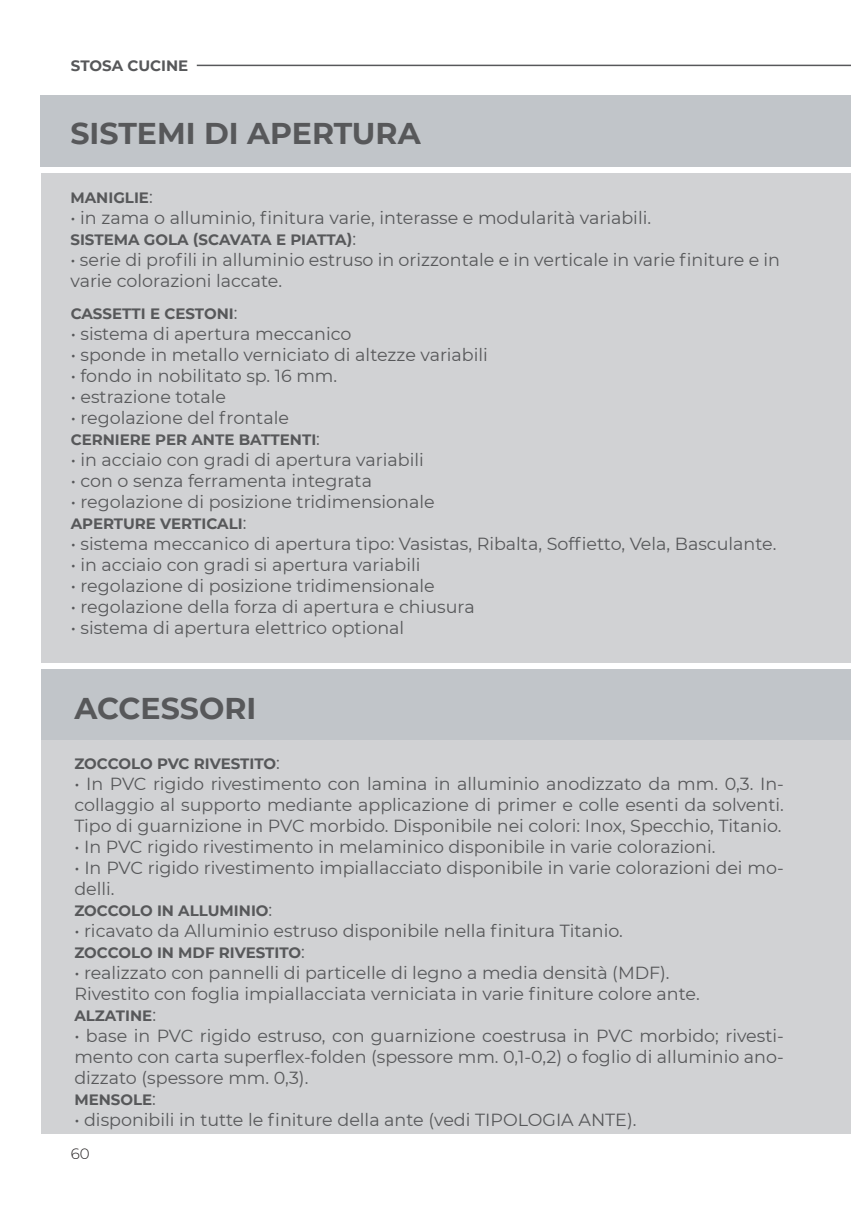
<style>
.page{position:relative;width:851px;height:1205px;background:#fff}
.page>*{position:absolute;margin:0;border:0;box-sizing:border-box;transform-origin:0 0}
.Sottotitolo{font:700 30px "Montserrat";color:#57585a}
.Corpo_testo{font:17.5px/21px "Montserrat";color:#57585a}
.t1{font:700 15px "Montserrat";color:#57585a}
.t2{font:300 15px "Montserrat";color:#231f20}
.s1{font-weight:400;font-size:17.5px}
</style>
<div class="page">
<hr style="left:197px;top:65px;width:653px;height:1px;background:#57585a">
<div style="left:42px;top:305px;width:808px;height:358px;background:#d1d2d4"></div>
<div style="left:42px;top:174px;width:808px;height:131px;background:#d1d2d4"></div>
<div style="left:41px;top:95px;width:809px;height:72px;background:#c1c5c9"></div>
<div style="left:42px;top:670px;width:808px;height:71px;background:#c1c5c9"></div>
<div style="left:42px;top:741px;width:808px;height:393px;background:#d1d2d4"></div>
<p class="t1" style="left:71px;top:55px;width:119px">STOSA CUCINE</p>
<p class="Sottotitolo" style="left:70px;top:112px;width:351px">SISTEMI DI APERTURA</p>
<p class="t1" style="left:70px;top:187px;width:84px">MANIGLIE<span class="s1">:</span></p>
<p class="Corpo_testo" style="left:70px;top:207px;width:582px">• in zama o alluminio, finitura varie, interasse e modularità variabili.</p>
<p class="t1" style="left:70px;top:229px;width:287px">SISTEMA GOLA (SCAVATA E PIATTA)<span class="s1">:</span></p>
<p class="Corpo_testo" style="left:70px;top:249px;width:711px">• serie di profili in alluminio estruso in orizzontale e in verticale in varie finiture e in varie colorazioni laccate.</p>
<p class="t1" style="left:71px;top:303px;width:168px">CASSETTI E CESTONI<span class="s1">:</span></p>
<p class="Corpo_testo" style="left:71px;top:323px;width:282px">• sistema di apertura meccanico</p>
<p class="Corpo_testo" style="left:71px;top:344px;width:418px">• sponde in metallo verniciato di altezze variabili</p>
<p class="Corpo_testo" style="left:71px;top:365px;width:268px">• fondo in nobilitato sp. 16 mm.</p>
<p class="Corpo_testo" style="left:71px;top:386px;width:157px">• estrazione totale</p>
<p class="Corpo_testo" style="left:71px;top:407px;width:220px">• regolazione del frontale</p>
<p class="t1" style="left:71px;top:429px;width:251px">CERNIERE PER ANTE BATTENTI<span class="s1">:</span></p>
<p class="Corpo_testo" style="left:71px;top:449px;width:354px">• in acciaio con gradi di apertura variabili</p>
<p class="Corpo_testo" style="left:71px;top:470px;width:303px">• con o senza ferramenta integrata</p>
<p class="Corpo_testo" style="left:71px;top:491px;width:365px">• regolazione di posizione tridimensionale</p>
<p class="t1" style="left:71px;top:513px;width:177px">APERTURE VERTICALI<span class="s1">:</span></p>
<p class="Corpo_testo" style="left:71px;top:533px;width:707px">• sistema meccanico di apertura tipo: Vasistas, Ribalta, Soffietto, Vela, Basculante.</p>
<p class="Corpo_testo" style="left:71px;top:554px;width:351px">• in acciaio con gradi si apertura variabili</p>
<p class="Corpo_testo" style="left:71px;top:575px;width:365px">• regolazione di posizione tridimensionale</p>
<p class="Corpo_testo" style="left:71px;top:596px;width:405px">• regolazione della forza di apertura e chiusura</p>
<p class="Corpo_testo" style="left:71px;top:617px;width:335px">• sistema di apertura elettrico optional</p>
<p class="Sottotitolo" style="left:74px;top:686px;width:183px">ACCESSORI</p>
<p class="t1" style="left:74px;top:752px;width:207px">ZOCCOLO PVC RIVESTITO<span class="s1">:</span></p>
<p class="Corpo_testo" style="left:74px;top:772px;width:711px;text-align:justify">• In PVC rigido rivestimento con lamina in alluminio anodizzato da mm. 0,3. In&shy;collaggio al supporto mediante applicazione di primer e colle esenti da solventi.<br>Tipo di guarnizione in PVC morbido. Disponibile nei colori: Inox, Specchio, Titanio.</p>
<p class="Corpo_testo" style="left:74px;top:835px;width:642px">• In PVC rigido rivestimento in melaminico disponibile in varie colorazioni.</p>
<p class="Corpo_testo" style="left:74px;top:856px;width:711px">• In PVC rigido rivestimento impiallacciato disponibile in varie colorazioni dei mo&shy;delli.</p>
<p class="t1" style="left:74px;top:899px;width:199px">ZOCCOLO IN ALLUMINIO<span class="s1">:</span></p>
<p class="Corpo_testo" style="left:74px;top:919px;width:550px">• ricavato da Alluminio estruso disponibile nella finitura Titanio.</p>
<p class="t1" style="left:74px;top:941px;width:232px">ZOCCOLO IN MDF RIVESTITO<span class="s1">:</span></p>
<p class="Corpo_testo" style="left:74px;top:961px;width:596px">• realizzato con pannelli di particelle di legno a media densità (MDF).</p>
<p class="Corpo_testo" style="left:74px;top:982px;width:627px">Rivestito con foglia impiallacciata verniciata in varie finiture colore ante.</p>
<p class="t1" style="left:74px;top:1004px;width:83px">ALZATINE<span class="s1">:</span></p>
<p class="Corpo_testo" style="left:74px;top:1024px;width:711px;text-align:justify">• base in PVC rigido estruso, con guarnizione coestrusa in PVC morbido; rivesti&shy;mento con carta superflex-folden (spessore mm. 0,1-0,2) o foglio di alluminio ano&shy;dizzato (spessore mm. 0,3).</p>
<p class="t1" style="left:74px;top:1088px;width:83px">MENSOLE<span class="s1">:</span></p>
<p class="Corpo_testo" style="left:74px;top:1108px;width:563px">• disponibili in tutte le finiture della ante (vedi TIPOLOGIA ANTE).</p>
<p class="t2" style="left:71px;top:1143px;width:20px">60</p>
</div>
